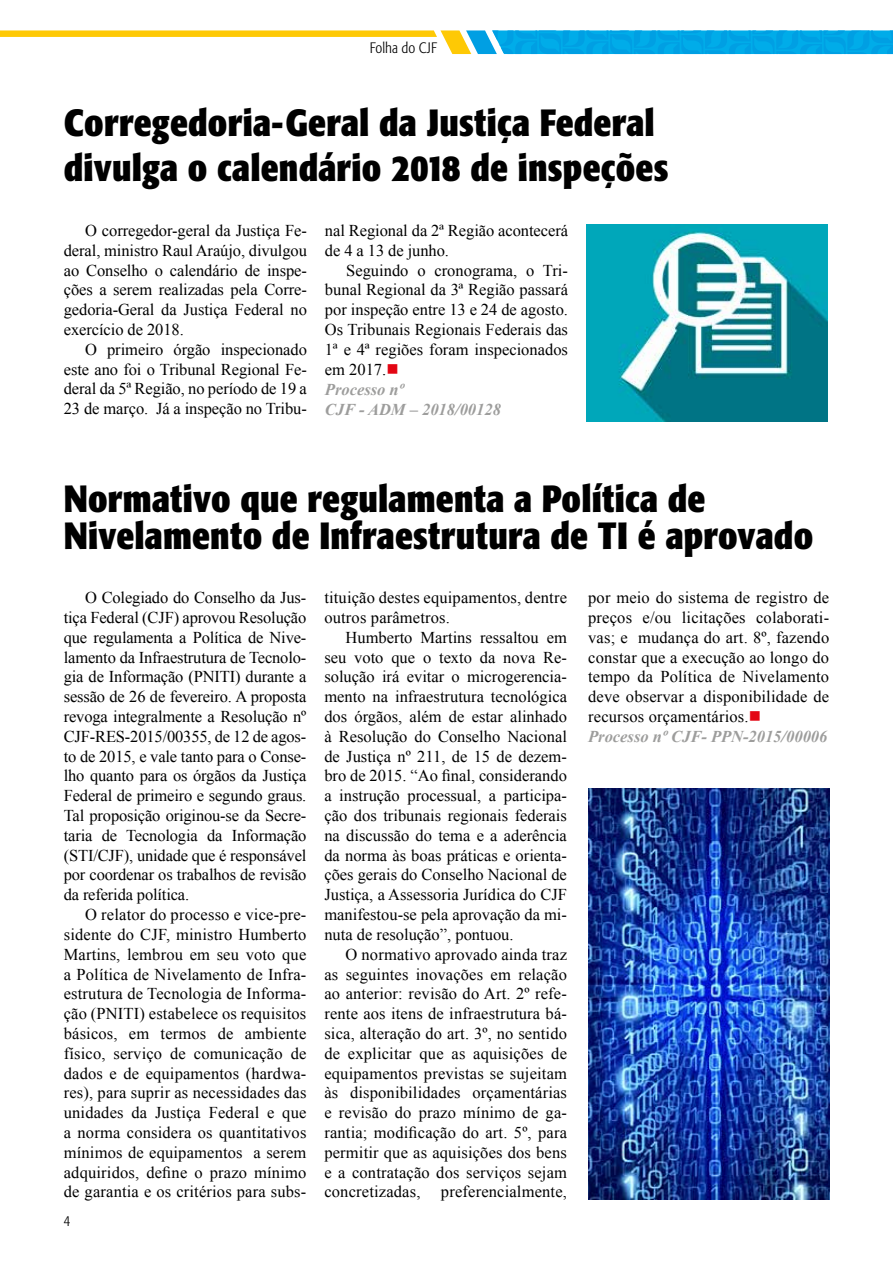
<style>
.page{position:relative;width:893px;height:1263px;background:#fff}
.page>*{position:absolute;margin:0;border:0;box-sizing:border-box;transform-origin:0 0}
.t1{font:700 condensed 37.5px/45px "Formata";letter-spacing:.005em;color:#000}
.t2{font:16.5px/19.8px "Times New Roman";color:#000;text-align:justify}
.t3{font:300 condensed 15px "Formata";color:#000}
.s1{color:#e30613}
.s2{font-weight:700;font-style:italic;color:#9d9d9c}
</style>
<div class="page">
<svg style="left:0;top:30px;width:893px;height:24px"></svg>
<img style="left:588px;top:788px;width:241px;height:411px">
<img style="left:586px;top:225px;width:241px;height:196px">
<p class="t3" style="left:370px;top:39px;width:69px">Folha do CJF</p>
<h1 class="t1" style="left:64px;top:100px;width:606px">Corregedoria-Geral da Justiça Federal divulga o calendário 2018 de inspeções</h1>
<p class="t2" style="left:64px;top:220px;width:245px;text-indent:21px">O corregedor-geral da Justiça Fe&shy;deral, ministro Raul Araújo, divulgou ao Conselho o calendário de inspe&shy;ções a serem realizadas pela Corre&shy;gedoria-Geral da Justiça Federal no exercício de 2018.</p>
<p class="t2" style="left:64px;top:339px;width:245px;text-indent:21px">O primeiro órgão inspecionado este ano foi o Tribunal Regional Fe&shy;deral da 5ª Região, no período de 19 a 23 de março. Já a inspeção no Tribu-</p>
<p class="t2" style="left:325px;top:220px;width:245px">nal Regional da 2ª Região acontecerá de 4 a 13 de junho.</p>
<p class="t2" style="left:325px;top:260px;width:245px;text-align:left;text-indent:21px">Seguindo o cronograma, o Tri&shy;bunal Regional da 3ª Região passará por inspeção entre 13 e 24 de agosto.<br>Os Tribunais Regionais Federais das<br>1ª e 4ª regiões foram inspecionados em 2017.<span class="s1">■<br></span><span class="s2">Processo nº<br>CJF - ADM – 2018/00128</span></p>
<h1 class="t1" style="left:64px;top:480px;width:751px;line-height:37.5px">Normativo que regulamenta a Política de<br>Nivelamento de Infraestrutura de TI é aprovado</h1>
<p class="t2" style="left:64px;top:587px;width:244px;text-indent:21px">O Colegiado do Conselho da Jus&shy;tiça Federal (CJF) aprovou Resolução que regulamenta a Política de Nive&shy;lamento da Infraestrutura de Tecnolo&shy;gia de Informação (PNITI) durante a sessão de 26 de fevereiro. A proposta revoga integralmente a Resolução nº CJF-RES-2015/00355, de 12 de agos&shy;to de 2015, e vale tanto para o Conse&shy;lho quanto para os órgãos da Justiça Federal de primeiro e segundo graus.<br>Tal proposição originou-se da Secre&shy;taria de Tecnologia da Informação (STI/CJF), unidade que é responsável por coordenar os trabalhos de revisão da referida política.</p>
<p class="t2" style="left:64px;top:904px;width:244px;text-indent:21px">O relator do processo e vice-pre&shy;sidente do CJF, ministro Humberto Martins, lembrou em seu voto que a Política de Nivelamento de Infra&shy;estrutura de Tecnologia de Informa&shy;ção (PNITI) estabelece os requisitos básicos, em termos de ambiente físico, serviço de comunicação de dados e de equipamentos (hardwa&shy;res), para suprir as necessidades das unidades da Justiça Federal e que a norma considera os quantitativos mínimos de equipamentos a serem adquiridos, define o prazo mínimo de garantia e os critérios para subs-</p>
<p class="t2" style="left:588px;top:587px;width:243px;text-align:left">por meio do sistema de registro de preços e/ou licitações colaborati&shy;vas; e mudança do art. 8º, fazendo constar que a execução ao longo do tempo da Política de Nivelamento deve observar a disponibilidade de recursos orçamentários.<span class="s1">■<br></span><span class="s2">Processo nº CJF- PPN-2015/00006</span></p>
<p class="t2" style="left:324px;top:587px;width:244px">tituição destes equipamentos, dentre outros parâmetros.</p>
<p class="t2" style="left:324px;top:627px;width:244px;text-indent:21px">Humberto Martins ressaltou em seu voto que o texto da nova Re&shy;solução irá evitar o microgerencia&shy;mento na infraestrutura tecnológica dos órgãos, além de estar alinhado à Resolução do Conselho Nacional de Justiça nº 211, de 15 de dezem&shy;bro de 2015. “Ao final, considerando a instrução processual, a participa&shy;ção dos tribunais regionais federais na discussão do tema e a aderência da norma às boas práticas e orienta&shy;ções gerais do Conselho Nacional de Justiça, a Assessoria Jurídica do CJF manifestou-se pela aprovação da mi&shy;nuta de resolução”, pontuou.</p>
<p class="t2" style="left:324px;top:944px;width:244px;text-indent:21px">O normativo aprovado ainda traz as seguintes inovações em relação ao anterior: revisão do Art. 2º refe&shy;rente aos itens de infraestrutura bá&shy;sica, alteração do art. 3º, no sentido de explicitar que as aquisições de equipamentos previstas se sujeitam às disponibilidades orçamentárias e revisão do prazo mínimo de ga&shy;rantia; modificação do art. 5º, para permitir que as aquisições dos bens e a contratação dos serviços sejam concretizadas, preferencialmente,</p>
<p class="t3" style="left:64px;top:1212px;width:8px">4</p>
</div>
